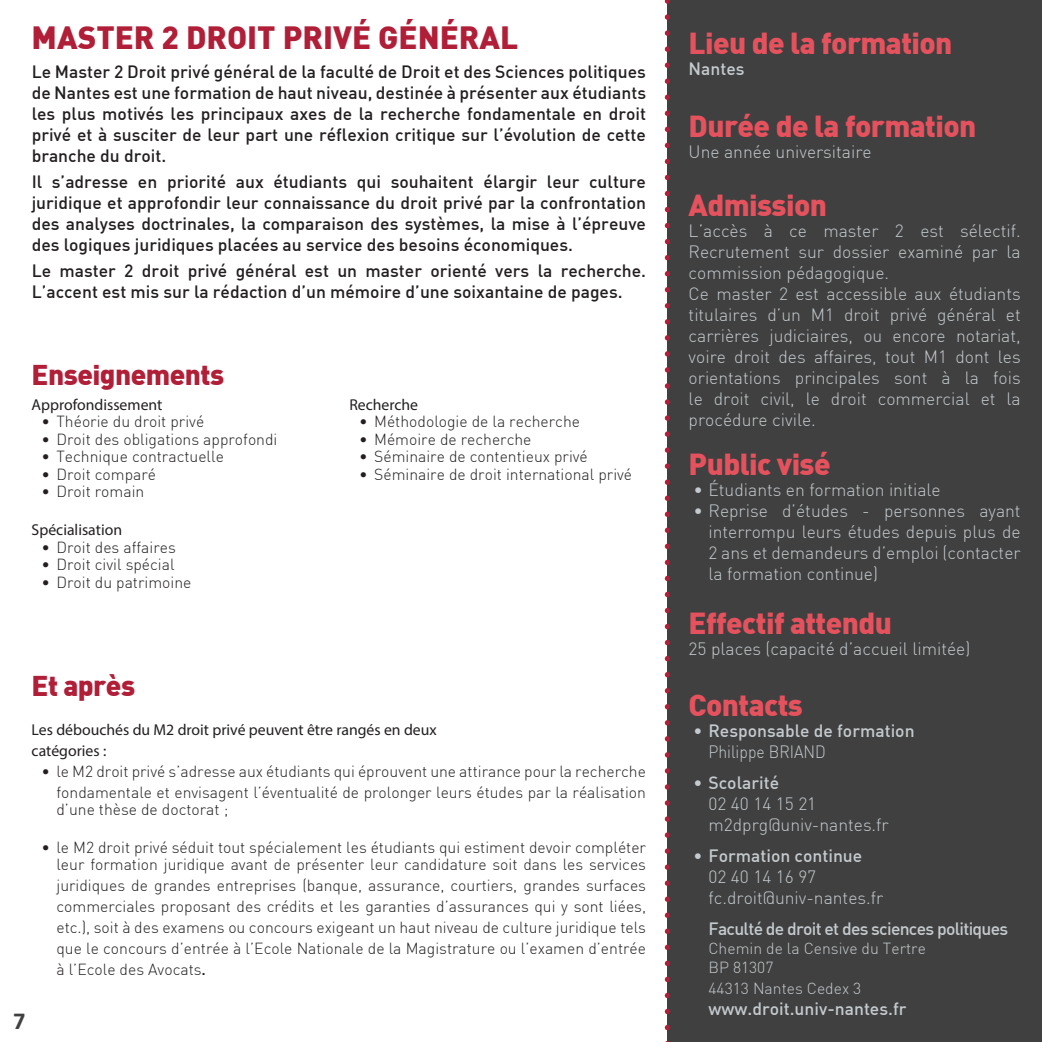
<style>
.page{position:relative;width:1042px;height:1042px;background:#fff}
.page>*{position:absolute;margin:0;border:0;box-sizing:border-box;transform-origin:0 0}
.t1{font:900 31.5px "DIN";color:#b01e37}
.t2{font:900 29.75px "DIN";letter-spacing:-.02em;color:#e5525d}
.t3{font:900 28px "DIN";letter-spacing:-.02em;color:#b01e37}
.t4{font:700 24.5px "Calibri";color:#404040}
.t5{font:500 17.5px/21px "DIN";color:#231f20;text-align:justify}
.t6{font:300 17.5px/21px "DIN";color:#c4cace}
.t7{font:500 17.5px "DIN";color:#c4cace}
.t8{font:500 17.5px "DIN";letter-spacing:-.04em;color:#c4cace}
.t9{font:300 17.5px "DIN";color:#c4cace;scale:.9 1}
.t10{font:300 15.75px/21px "DIN";color:#231f20;text-align:right}
.t11{font:15.75px/21px "Myriad Pro";color:#231f20}
.t12{font:300 15.75px/18.9px "DIN";color:#c4cace}
.s1{font-weight:500}
</style>
<div class="page">
<div style="left:667px;top:0;width:375px;height:1042px;background:#404040"></div>
<svg style="left:665px;top:0;width:5px;height:1042px"></svg>
<h1 class="t1" style="left:32px;top:16px;width:488px">MASTER 2 DROIT PRIVÉ GÉNÉRAL</h1>
<p class="t5" style="left:32px;top:61px;width:616px">Le Master 2 Droit privé général de la faculté de Droit et des Sciences politiques de Nantes est une formation de haut niveau, destinée à présenter aux étudiants les plus motivés les principaux axes de la recherche fondamentale en droit privé et à susciter de leur part une réflexion critique sur l’évolution de cette branche du droit.</p>
<p class="t5" style="left:32px;top:171px;width:616px">Il s’adresse en priorité aux étudiants qui souhaitent élargir leur culture juridique et approfondir leur connaissance du droit privé par la confrontation des analyses doctrinales, la comparaison des systèmes, la mise à l’épreuve des logiques juridiques placées au service des besoins économiques.</p>
<p class="t5" style="left:32px;top:260px;width:616px">Le master 2 droit privé général est un master orienté vers la recherche.<br>L’accent est mis sur la rédaction d’un mémoire d’une soixantaine de pages.</p>
<h3 class="t3" style="left:32px;top:356px;width:194px">Enseignements</h3>
<p class="t11" style="left:32px;top:394px;width:132px">Approfondissement</p>
<p class="t10" style="left:42px;top:411px;width:164px">• Théorie du droit privé</p>
<p class="t10" style="left:42px;top:428px;width:237px">• Droit des obligations approfondi</p>
<p class="t10" style="left:42px;top:446px;width:184px">• Technique contractuelle</p>
<p class="t10" style="left:42px;top:463px;width:116px">• Droit comparé</p>
<p class="t10" style="left:42px;top:481px;width:104px">• Droit romain</p>
<p class="t11" style="left:32px;top:519px;width:92px">Spécialisation</p>
<p class="t10" style="left:42px;top:536px;width:136px">• Droit des affaires</p>
<p class="t10" style="left:42px;top:554px;width:134px">• Droit civil spécial</p>
<p class="t10" style="left:42px;top:571px;width:151px">• Droit du patrimoine</p>
<p class="t11" style="left:349px;top:394px;width:70px">Recherche</p>
<p class="t10" style="left:359px;top:411px;width:222px">• Méthodologie de la recherche</p>
<p class="t10" style="left:359px;top:428px;width:174px">• Mémoire de recherche</p>
<p class="t10" style="left:359px;top:446px;width:230px">• Séminaire de contentieux privé</p>
<p class="t10" style="left:359px;top:463px;width:274px">• Séminaire de droit international privé</p>
<h3 class="t3" style="left:32px;top:667px;width:105px">Et après</h3>
<p class="t11" style="left:32px;top:719px;width:407px">Les débouchés du M2 droit privé peuvent être rangés en deux catégories :</p>
<p class="t10" style="left:42px;top:760px;width:606px">• le M2 droit privé s’adresse aux étudiants qui éprouvent une attirance pour la recherche fondamentale et envisagent l’éventualité de prolonger leurs études par la réalisation</p>
<p class="t10" style="left:56px;top:799px;width:173px">d’une thèse de doctorat ;</p>
<p class="t10" style="left:42px;top:838px;width:606px;line-height:17.5px">• le M2 droit privé séduit tout spécialement les étudiants qui estiment devoir compléter leur formation juridique avant de présenter leur candidature soit dans les services</p>
<p class="t10" style="left:56px;top:875px;width:591px;text-align:justify">juridiques de grandes entreprises (banque, assurance, courtiers, grandes surfaces commerciales proposant des crédits et les garanties d’assurances qui y sont liées, etc.), soit à des examens ou concours exigeant un haut niveau de culture juridique tels que le concours d’entrée à l’Ecole Nationale de la Magistrature ou l’examen d’entrée à l’Ecole des Avocats<span class="s1">.</span></p>
<h3 class="t4" style="left:13px;top:1005px;width:14px">7</h3>
<h2 class="t2" style="left:688px;top:24px;width:265px">Lieu de la formation</h2>
<p class="t7" style="left:688px;top:58px;width:57px">Nantes</p>
<h2 class="t2" style="left:688px;top:106px;width:289px">Durée de la formation</h2>
<p class="t6" style="left:688px;top:141px;width:185px">Une année universitaire</p>
<h2 class="t2" style="left:688px;top:185px;width:140px">Admission</h2>
<p class="t6" style="left:688px;top:220px;width:333px">L’accès à ce master 2 est sélectif.<br>Recrutement sur dossier examiné par la commission pédagogique.<br>Ce master 2 est accessible aux étudiants titulaires d’un M1 droit privé général et carrières judiciaires, ou encore notariat, voire droit des affaires, tout M1 dont les orientations principales sont à la fois le droit civil, le droit commercial et la procédure civile.</p>
<h2 class="t2" style="left:688px;top:444px;width:143px">Public visé</h2>
<p class="t6" style="left:693px;top:479px;width:249px">• Étudiants en formation initiale</p>
<p class="t6" style="left:708px;top:500px;width:314px;text-align:justify;text-indent:-15px">• Reprise d’études - personnes ayant interrompu leurs études depuis plus de 2 ans et demandeurs d’emploi (contacter la formation continue)</p>
<h2 class="t2" style="left:688px;top:603px;width:205px">Effectif attendu</h2>
<p class="t6" style="left:688px;top:638px;width:283px">25 places (capacité d’accueil limitée)</p>
<h2 class="t2" style="left:688px;top:685px;width:116px">Contacts</h2>
<p class="t7" style="left:693px;top:720px;width:222px">• Responsable de formation</p>
<p class="t9" style="left:708px;top:741px;width:132px">Philippe BRIAND</p>
<p class="t7" style="left:693px;top:772px;width:87px">• Scolarité</p>
<p class="t6" style="left:708px;top:793px;width:182px">02 40 14 15 21 m2dprg@univ-nantes.fr</p>
<p class="t7" style="left:693px;top:844px;width:170px">• Formation continue</p>
<p class="t6" style="left:708px;top:866px;width:176px">02 40 14 16 97 fc.droit@univ-nantes.fr</p>
<p class="t8" style="left:708px;top:917px;width:301px">Faculté de droit et des sciences politiques</p>
<p class="t12" style="left:708px;top:938px;width:219px">Chemin de la Censive du Tertre<br>BP 81307</p>
<p class="t12" style="left:708px;top:978px;width:154px">44313 Nantes Cedex 3</p>
<p class="t7" style="left:708px;top:997px;width:199px">www.droit.univ-nantes.fr</p>
</div>
